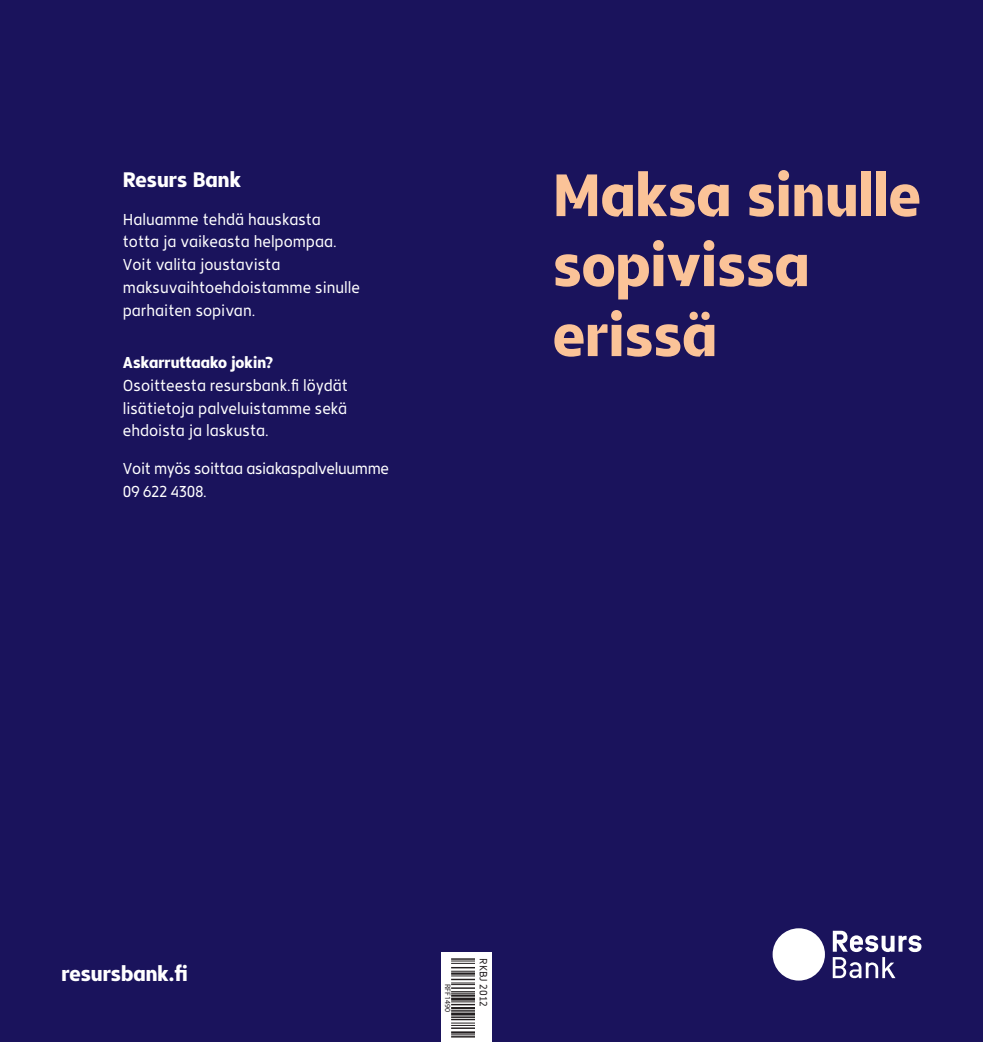
<style>
.page{position:relative;width:983px;height:1042px;background:#fff}
.page>*{position:absolute;margin:0;border:0;box-sizing:border-box;transform-origin:0 0}
.t1{font:59.5px/70px "Resurs Sans Display";color:#fbc398}
.t2{font:800 21px "Resurs Sans";color:#fff}
.t3{font:15.75px/22.8px "Resurs Sans";color:#fff}
.t4{font:15.75px/22.8px "Resurs Sans";letter-spacing:-.02em;color:#fff}
.t5{font:800 15.75px "Resurs Sans";color:#fff}
.t6{font:10.5px "Resurs Sans";color:#231f20}
.t7{font:7.88px "Courier";color:#231f20}
</style>
<div class="page">
<div style="left:0;top:0;width:982px;height:1042px;background:#1a135c"></div>
<div style="left:772px;top:928px;width:52px;height:52px;background:#fff;border-radius:50%"></div>
<svg style="left:832px;top:931px;width:89px;height:47px"></svg>
<div style="left:441px;top:952px;width:50px;height:90px;background:#fff"></div>
<hr style="left:451px;top:958px;width:23px;height:2px;background:#231f20">
<svg style="left:451px;top:960px;width:23px;height:25px"></svg>
<hr style="left:451px;top:987px;width:23px;height:2px;background:#231f20">
<svg style="left:451px;top:991px;width:23px;height:3px"></svg>
<hr style="left:451px;top:994px;width:23px;height:2px;background:#231f20">
<hr style="left:451px;top:997px;width:23px;height:3px;background:#231f20">
<svg style="left:451px;top:1001px;width:23px;height:10px"></svg>
<hr style="left:451px;top:1012px;width:23px;height:3px;background:#231f20">
<hr style="left:451px;top:1016px;width:23px;height:2px;background:#231f20">
<svg style="left:451px;top:1019px;width:23px;height:7px"></svg>
<hr style="left:451px;top:1027px;width:23px;height:2px;background:#231f20">
<hr style="left:451px;top:1031px;width:23px;height:2px;background:#231f20">
<svg style="left:451px;top:1034px;width:23px;height:3px"></svg>
<h2 class="t2" style="left:123px;top:166px;width:120px">Resurs Bank</h2>
<p class="t3" style="left:123px;top:207px;width:238px">Haluamme tehdä hauskasta totta ja vaikeasta helpompaa.<br>Voit valita joustavista maksuvaihtoehdoistamme sinulle parhaiten sopivan.</p>
<p class="t5" style="left:123px;top:353px;width:152px">Askarruttaako jokin?</p>
<p class="t3" style="left:123px;top:374px;width:227px;text-align:justify">Osoitteesta resursbank.fi löydät lisätietoja palveluistamme sekä ehdoista ja laskusta.</p>
<p class="t4" style="left:123px;top:457px;width:268px">Voit myös soittaa asiakaspalveluumme<br>09 622 4308.</p>
<h1 class="t1" style="left:552px;top:159px;width:369px">Maksa sinulle sopivissa erissä</h1>
<h2 class="t2" style="left:61px;top:960px;width:128px">resursbank.fi</h2>
<p class="t7" style="left:452px;top:984px;width:29px;rotate:90deg">RFF1490</p>
<p class="t6" style="left:490px;top:958px;width:50px;rotate:90deg">RKBJ 2012</p>
</div>
